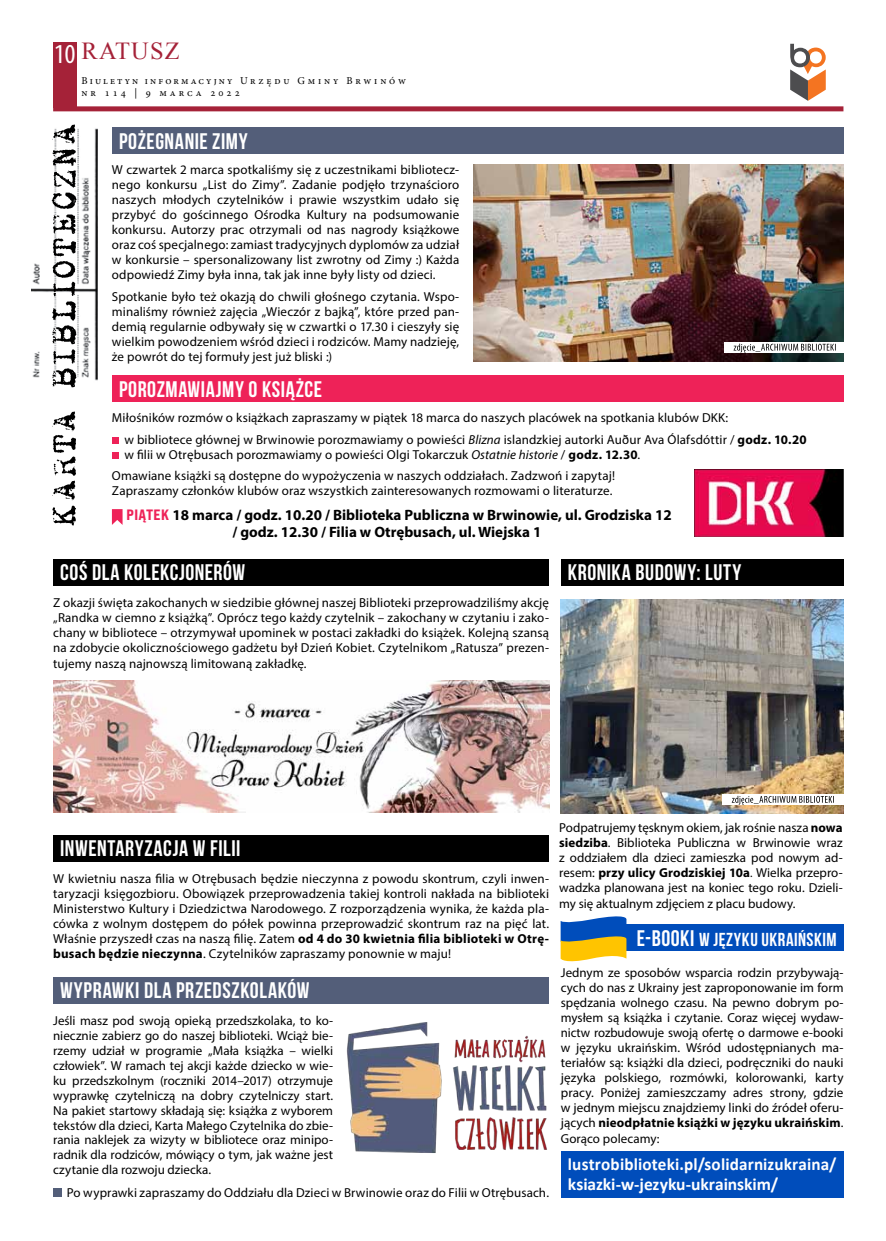
<style>
.page{position:relative;width:886px;height:1241px;background:#fff}
.page>*{position:absolute;margin:0;border:0;box-sizing:border-box;transform-origin:0 0}
.t1{font:24.38px "Times New Roman";letter-spacing:.05em;color:#a52238}
.t2{font:24.38px "Minion Pro";color:#a52238}
.t3{font:700 22.5px "Bebas Neue";letter-spacing:.025em;color:#fff}
.t4{font:700 18.75px "Bebas Neue";letter-spacing:.03em;color:#fff}
.t5{font:700 17.5px/20.1px "Calibri";letter-spacing:.01em;color:#fff}
.t6{font:700 15px/17.2px "Myriad Pro";color:#000}
.t7{font:13px/15px "Myriad Pro";letter-spacing:.01em;color:#000;text-align:justify}
.t8{font:10.5px/12.6px "Minion Pro";letter-spacing:.265em;color:#000}
.s1{font-family:"Myriad Pro";font-stretch:condensed;font-size:27.5px;color:#fff}
.s2{font-style:italic}
.s3{font-weight:700}
.s4{font-family:"Bebas Neue Pro Exp Eb";font-weight:400;color:#ee2258}
.s5{font-stretch:condensed}
.s6{font-size:22.5px}
</style>
<div class="page">
<svg style="left:790px;top:44px;width:36px;height:57px"></svg>
<div style="left:53px;top:559px;width:496px;height:26px;background:#000"></div>
<div style="left:53px;top:835px;width:496px;height:26px;background:#000"></div>
<div style="left:53px;top:976px;width:496px;height:26px;background:#535e79"></div>
<img style="left:53px;top:680px;width:496px;height:132px">
<div style="left:53px;top:1187px;width:9px;height:9px;background:#535e79"></div>
<div style="left:112px;top:128px;width:731px;height:26px;background:#535e79"></div>
<div style="left:112px;top:375px;width:731px;height:27px;background:#ee2258"></div>
<div style="left:112px;top:437px;width:6px;height:7px;background:#ee2258"></div>
<div style="left:112px;top:452px;width:6px;height:7px;background:#ee2258"></div>
<svg style="left:112px;top:509px;width:11px;height:16px"></svg>
<img style="left:473px;top:165px;width:370px;height:196px">
<div style="left:561px;top:559px;width:282px;height:26px;background:#000"></div>
<img style="left:561px;top:599px;width:282px;height:213px">
<div style="left:725px;top:342px;width:124px;height:10px;background:#fff"></div>
<svg style="left:733px;top:343px;width:103px;height:9px"></svg>
<div style="left:723px;top:794px;width:124px;height:10px;background:#fff"></div>
<svg style="left:732px;top:795px;width:102px;height:9px"></svg>
<img style="left:346px;top:1022px;width:201px;height:131px">
<div style="left:561px;top:924px;width:282px;height:26px;background:#004dbb"></div>
<div style="left:561px;top:1151px;width:282px;height:46px;background:#004dbb"></div>
<svg style="left:561px;top:916px;width:67px;height:46px"></svg>
<img style="left:695px;top:469px;width:148px;height:67px">
<div style="left:53px;top:43px;width:23px;height:65px;background:#a52238"></div>
<div style="left:53px;top:106px;width:790px;height:5px;background:#a52238"></div>
<img style="left:32px;top:128px;width:65px;height:253px">
<svg style="left:52px;top:124px;width:25px;height:401px"></svg>
<h1 class="t1" style="left:54px;top:35px;width:127px"><span class="s1">10</span> RATUSZ</h1>
<p class="t8" style="left:81px;top:74px;width:326px">Biuletyn informacyjny Urzędu Gminy Brwinów nr 114 | 9 marca 2022</p>
<h1 class="t2" style="left:82px;top:36px;width:99px">ratusz</h1>
<h2 class="t3" style="left:119px;top:129px;width:130px">POŻEGNANIE ZIMY</h2>
<p class="t7" style="left:112px;top:162px;width:349px">W czwartek 2 marca spotkaliśmy się z uczestnikami bibliotecz&shy;nego konkursu „List do Zimy”. Zadanie podjęło trzynaścioro naszych młodych czytelników i prawie wszystkim udało się przybyć do gościnnego Ośrodka Kultury na podsumowanie konkursu. Autorzy prac otrzymali od nas nagrody książkowe oraz coś specjalnego: zamiast tradycyjnych dyplomów za udział w konkursie – spersonalizowany list zwrotny od Zimy :) Każda odpowiedź Zimy była inna, tak jak inne były listy od dzieci.</p>
<p class="t7" style="left:112px;top:289px;width:349px">Spotkanie było też okazją do chwili głośnego czytania. Wspo&shy;minaliśmy również zajęcia „Wieczór z bajką”, które przed pan&shy;demią regularnie odbywały się w czwartki o 17.30 i cieszyły się wielkim powodzeniem wśród dzieci i rodziców. Mamy nadzieję, że powrót do tej formuły jest już bliski :)</p>
<h2 class="t3" style="left:119px;top:377px;width:204px">POROZMAWIAJMY O KSIĄŻCE</h2>
<p class="t7" style="left:124px;top:406px;width:684px;line-height:22.1px;text-indent:-12px">Miłośników rozmów o książkach zapraszamy w piątek 18 marca do naszych placówek na spotkania klubów DKK:<br>w bibliotece głównej w Brwinowie porozmawiamy o powieści <span class="s2">Blizna</span> islandzkiej autorki Auður Ava Ólafsdóttir / <span class="s3">godz. 10.20</span></p>
<p class="t7" style="left:112px;top:443px;width:530px;line-height:21.4px;text-indent:12px">w filii w Otrębusach porozmawiamy o powieści Olgi Tokarczuk <span class="s2">Ostatnie historie</span> / <span class="s3">godz. 12.30</span>.<br>Omawiane książki są dostępne do wypożyczenia w naszych oddziałach. Zadzwoń i zapytaj!</p>
<p class="t7" style="left:112px;top:483px;width:502px">Zapraszamy członków klubów oraz wszystkich zainteresowanych rozmowami o literaturze.</p>
<p class="t6" style="left:232px;top:505px;width:441px;text-indent:-106px"><span class="s4">PIĄTEK</span> 18 marca / godz. 10.20 / Biblioteka Publiczna w Brwinowie, ul. Grodziska 12 / godz. 12.30 / Filia w Otrębusach, ul. Wiejska 1</p>
<h2 class="t3" style="left:568px;top:560px;width:175px">KRONIKA BUDOWY: LUTY</h2>
<h2 class="t3" style="left:60px;top:560px;width:187px">COŚ DLA KOLEKCJONERÓW</h2>
<p class="t7" style="left:53px;top:594px;width:497px">Z okazji święta zakochanych w siedzibie głównej naszej Biblioteki przeprowadziliśmy akcję „Randka w ciemno z książką”. Oprócz tego każdy czytelnik – zakochany w czytaniu i zako&shy;chany w bibliotece – otrzymywał upominek w postaci zakładki do książek. Kolejną szansą na zdobycie okolicznościowego gadżetu był Dzień Kobiet. Czytelnikom „Ratusza” prezen&shy;tujemy naszą najnowszą limitowaną zakładkę.</p>
<h2 class="t3" style="left:60px;top:836px;width:182px">INWENTARYZACJA W FILII</h2>
<p class="t7" style="left:53px;top:870px;width:497px">W kwietniu nasza filia w Otrębusach będzie nieczynna z powodu skontrum, czyli inwen&shy;taryzacji księgozbioru. Obowiązek przeprowadzenia takiej kontroli nakłada na biblioteki Ministerstwo Kultury i Dziedzictwa Narodowego. Z rozporządzenia wynika, że każda pla&shy;cówka z wolnym dostępem do półek powinna przeprowadzić skontrum raz na pięć lat.<br>Właśnie przyszedł czas na naszą filię. Zatem <span class="s3">od 4 do 30 kwietnia filia biblioteki w Otrę&shy;busach będzie nieczynna</span>. Czytelników zapraszamy ponownie w maju!</p>
<h2 class="t3" style="left:60px;top:977px;width:251px">WYPRAWKI DLA PRZEDSZKOLAKÓW</h2>
<p class="t7" style="left:53px;top:1012px;width:281px">Jeśli masz pod swoją opieką przedszkolaka, to ko&shy;niecznie zabierz go do naszej biblioteki. Wciąż bie&shy;rzemy udział w programie „Mała książka – wielki człowiek”. W ramach tej akcji każde dziecko w wie&shy;ku przedszkolnym (roczniki 2014–2017) otrzymuje wyprawkę czytelniczą na dobry czytelniczy start.<br>Na pakiet startowy składają się: książka z wyborem tekstów dla dzieci, Karta Małego Czytelnika do zbie&shy;rania naklejek za wizyty w bibliotece oraz minipo&shy;radnik dla rodziców, mówiący o tym, jak ważne jest czytanie dla rozwoju dziecka.</p>
<p class="t7" style="left:67px;top:1184px;width:484px">Po wyprawki zapraszamy do Oddziału dla Dzieci w Brwinowie oraz do Filii w Otrębusach.</p>
<p class="t7" style="left:559px;top:820px;width:285px">Podpatrujemy tęsknym okiem, jak rośnie nasza <span class="s3">nowa siedziba</span>. Biblioteka Publiczna w Brwinowie wraz z oddziałem dla dzieci zamieszka pod nowym ad&shy;resem: <span class="s3">przy ulicy Grodziskiej 10a</span><span class="s5">.</span> Wielka przepro&shy;wadzka planowana jest na koniec tego roku. Dzieli&shy;my się aktualnym zdjęciem z placu budowy.</p>
<h3 class="t4" style="left:637px;top:928px;width:201px"><span class="s6">E-BOOKI</span> W JĘZYKU UKRAIŃSKIM</h3>
<p class="t7" style="left:561px;top:965px;width:284px">Jednym ze sposobów wsparcia rodzin przybywają&shy;cych do nas z Ukrainy jest zaproponowanie im form spędzania wolnego czasu. Na pewno dobrym po&shy;mysłem są książka i czytanie. Coraz więcej wydaw&shy;nictw rozbudowuje swoją ofertę o darmowe e-booki w języku ukraińskim. Wśród udostępnianych ma&shy;teriałów są: książki dla dzieci, podręczniki do nauki języka polskiego, rozmówki, kolorowanki, karty pracy. Poniżej zamieszczamy adres strony, gdzie w jednym miejscu znajdziemy linki do źródeł oferu&shy;jących <span class="s3">nieodpłatnie książki w języku ukraińskim</span>.<br>Gorąco polecamy:</p>
<h3 class="t5" style="left:568px;top:1153px;width:270px">lustrobiblioteki.pl/solidarnizukraina/ ksiazki-w-jezyku-ukrainskim/</h3>
</div>
